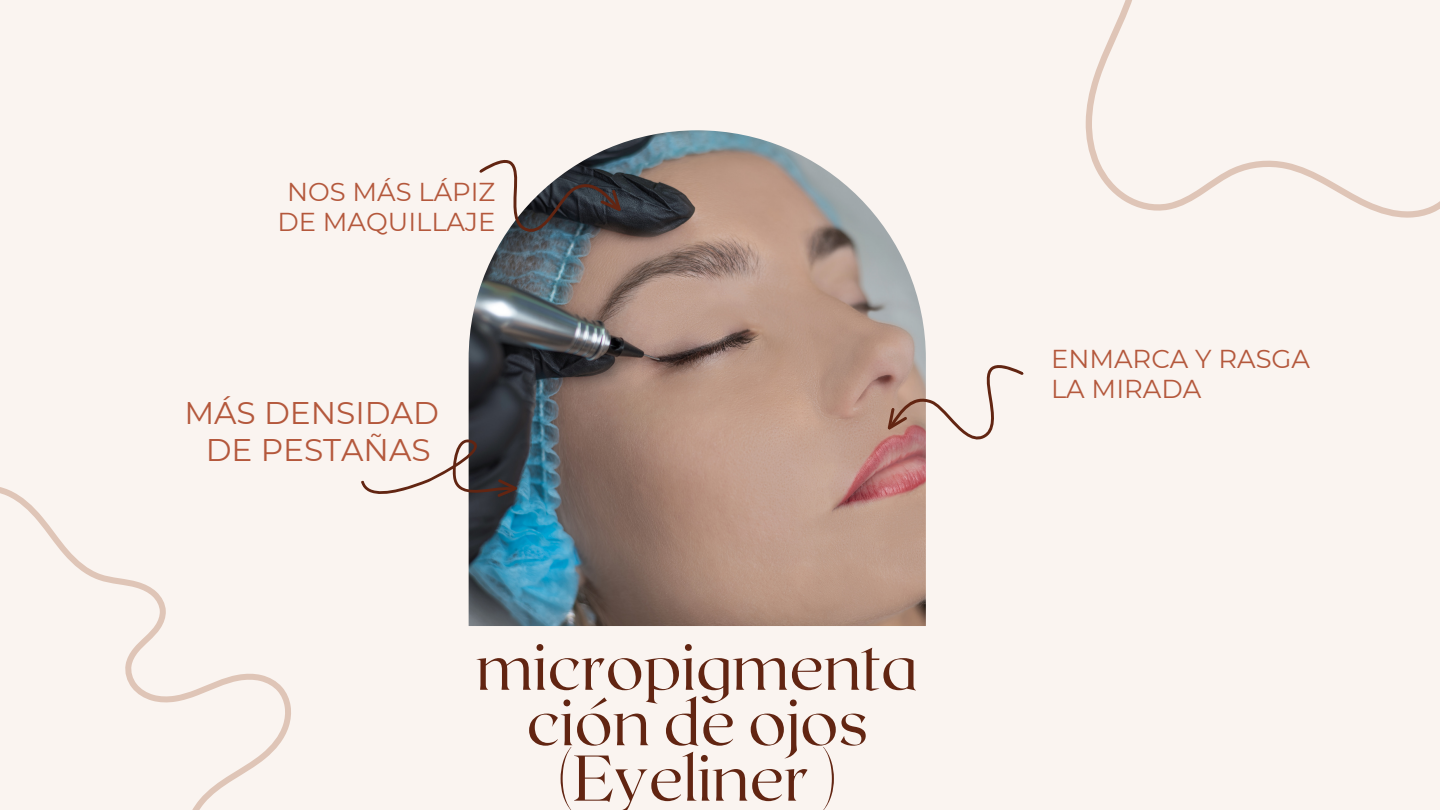
<style>
.page{position:relative;width:1440px;height:810px;background:#faf4f0}
.page>*{position:absolute;margin:0;border:0;box-sizing:border-box;transform-origin:0 0}
.t1{font:300 64.5px/55.5px "Roxborough CF";color:#622512;text-align:center}
.t2{font:31.3px/37.2px "Montserrat";color:#b4583c;text-align:center}
.t3{font:25.9px/30.8px "Montserrat";color:#b4583c;text-align:center}
</style>
<div class="page">
<img style="left:469px;top:130px;width:457px;height:496px">
<svg style="left:469px;top:130px;width:159px;height:141px"></svg>
<svg style="left:879px;top:327px;width:145px;height:156px"></svg>
<svg style="left:361px;top:422px;width:157px;height:127px"></svg>
<svg style="left:0;top:487px;width:291px;height:323px"></svg>
<svg style="left:1085px;top:0;width:355px;height:218px"></svg>
<p class="t3" style="left:278px;top:176px;width:219px">NOS MÁS LÁPIZ<br>DE MAQUILLAJE</p>
<p class="t2" style="left:184px;top:394px;width:256px">MÁS DENSIDAD<br>DE PESTAÑAS</p>
<p class="t1" style="left:476px;top:636px;width:444px">micropigmenta ción de ojos</p>
<p class="t1" style="left:557px;top:747px;width:281px">(Eyeliner )</p>
<p class="t3" style="left:1051px;top:343px;width:261px">ENMARCA Y RASGA</p>
<p class="t3" style="left:1051px;top:374px;width:152px">LA MIRADA</p>
</div>
